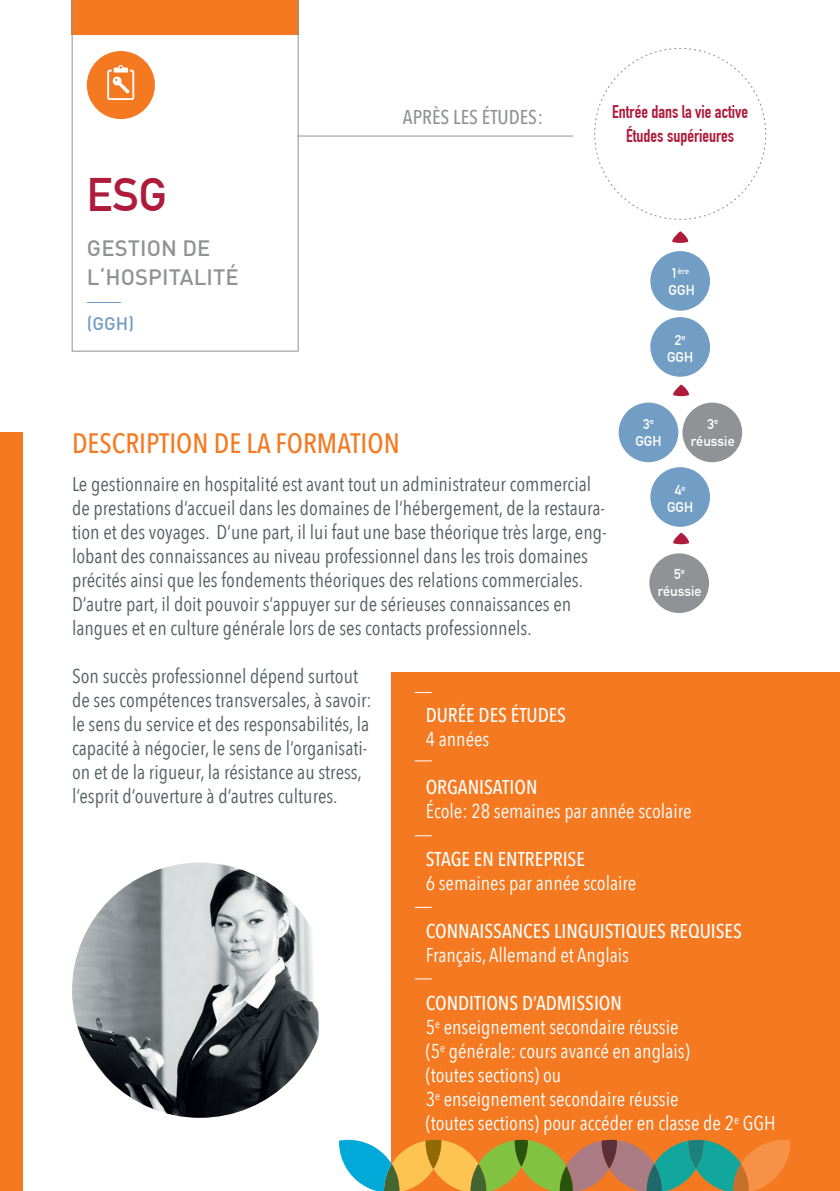
<style>
.page{position:relative;width:840px;height:1191px;background:#fff}
.page>*{position:absolute;margin:0;border:0;box-sizing:border-box;transform-origin:0 0}
.t1{font:700 46px "DIN Alternate";color:#af1c3b}
.t2{font:500 28px "Avenir Next Condensed";color:#f47921}
.t3{font:500 22px/28.8px "DIN Pro";letter-spacing:.005em;color:#909295}
.t4{font:20px/24px "Avenir Next Condensed";color:#545f60}
.t5{font:20px/24px "Avenir Next Condensed";color:#fff}
.t6{font:500 20px "Avenir Next Condensed";color:#fff}
.t7{font:500 20px "Avenir Next Condensed";color:#909295}
.t8{font:700 18px/24px "DIN Condensed";color:#af1c3b;text-align:center}
.t9{font:500 18px "DIN Pro";color:#729dc4}
.t10{font:700 14px/16.8px "DIN Alternate";color:#fff;text-align:center}
.t11{font:700 8.2px "DIN Alternate";color:#fff}
.s1{font-size:14px}
.s2{font-weight:500}
</style>
<div class="page">
<div style="left:391px;top:672px;width:448px;height:519px;background:#f47921"></div>
<svg style="left:414px;top:760px;width:17px;height:1px"></svg>
<svg style="left:414px;top:835px;width:17px;height:1px"></svg>
<svg style="left:414px;top:907px;width:17px;height:1px"></svg>
<svg style="left:414px;top:978px;width:17px;height:1px"></svg>
<svg style="left:414px;top:692px;width:17px;height:1px"></svg>
<hr style="left:297px;top:135px;width:276px;height:1px;background:#909295">
<svg style="left:72px;top:0;width:226px;height:351px"></svg>
<hr style="left:87px;top:302px;width:34px;height:1px;background:#729dc4">
<img style="left:72px;top:862px;width:255px;height:255px;border-radius:128px">
<div style="left:0;top:433px;width:23px;height:758px;background:#f47921"></div>
<svg style="left:339px;top:1139px;width:451px;height:52px"></svg>
<div style="left:650px;top:251px;width:59px;height:60px;background:#729dc4;border-radius:50%"></div>
<div style="left:650px;top:467px;width:59px;height:60px;background:#729dc4;border-radius:50%"></div>
<svg style="left:672px;top:231px;width:17px;height:12px"></svg>
<svg style="left:594px;top:48px;width:172px;height:172px"></svg>
<div style="left:650px;top:317px;width:59px;height:60px;background:#729dc4;border-radius:50%"></div>
<div style="left:618px;top:402px;width:60px;height:60px;background:#729dc4;border-radius:50%"></div>
<div style="left:649px;top:553px;width:59px;height:60px;background:#909295;border-radius:50%"></div>
<svg style="left:673px;top:532px;width:16px;height:12px"></svg>
<svg style="left:673px;top:384px;width:16px;height:12px"></svg>
<div style="left:682px;top:402px;width:59px;height:60px;background:#909295;border-radius:50%"></div>
<div style="left:87px;top:51px;width:68px;height:68px;background:#f47921;border-radius:50%"></div>
<svg style="left:107px;top:65px;width:27px;height:35px"></svg>
<h1 class="t1" style="left:87px;top:160px;width:82px">ESG</h1>
<p class="t3" style="left:87px;top:233px;width:153px">GESTION DE<br>L‘HOSPITALITÉ</p>
<p class="t9" style="left:87px;top:311px;width:49px">(GGH)</p>
<p class="t7" style="left:403px;top:105px;width:142px">APRÈS LES ÉTUDES:</p>
<p class="t8" style="left:612px;top:100px;width:137px">Entrée dans la vie active<br>Études supérieures</p>
<p class="t11" style="left:670px;top:264px;width:19px"><span class="s1">1</span>ère</p>
<p class="t10" style="left:668px;top:281px;width:28px">GGH</p>
<p class="t10" style="left:666px;top:331px;width:28px">2<sup>e<br></sup>GGH</p>
<p class="t10" style="left:635px;top:415px;width:28px">3<sup>e<br></sup>GGH</p>
<p class="t10" style="left:690px;top:415px;width:45px">3<sup>e </sup>réussie</p>
<h2 class="t2" style="left:72px;top:426px;width:329px">DESCRIPTION DE LA FORMATION</h2>
<p class="t4" style="left:72px;top:471px;width:535px">Le gestionnaire en hospitalité est avant tout un administrateur commercial de prestations d‘accueil dans les domaines de l‘hébergement, de la restaura&shy;tion et des voyages. D‘une part, il lui faut une base théorique très large, eng&shy;lobant des connaissances au niveau professionnel dans les trois domaines précités ainsi que les fondements théoriques des relations commerciales.<br>D‘autre part, il doit pouvoir s‘appuyer sur de sérieuses connaissances en langues et en culture générale lors de ses contacts professionnels.</p>
<p class="t4" style="left:72px;top:663px;width:301px">Son succès professionnel dépend surtout de ses compétences transversales, à savoir: le sens du service et des responsabilités, la capacité à négocier, le sens de l‘organisati&shy;on et de la rigueur, la résistance au stress, l‘esprit d‘ouverture à d‘autres cultures.</p>
<p class="t10" style="left:666px;top:481px;width:28px">4<sup>e<br></sup>GGH</p>
<p class="t10" style="left:657px;top:565px;width:45px">5<sup>e </sup>réussie</p>
<p class="t6" style="left:425px;top:703px;width:142px">DURÉE DES ÉTUDES</p>
<p class="t5" style="left:425px;top:726px;width:65px">4 années</p>
<p class="t6" style="left:425px;top:775px;width:113px">ORGANISATION</p>
<p class="t5" style="left:425px;top:798px;width:267px">École: 28 semaines par année scolaire</p>
<p class="t6" style="left:425px;top:847px;width:161px">STAGE EN ENTREPRISE</p>
<p class="t5" style="left:425px;top:870px;width:212px">6 semaines par année scolaire</p>
<p class="t6" style="left:425px;top:919px;width:317px">CONNAISSANCES LINGUISTIQUES REQUISES</p>
<p class="t5" style="left:425px;top:942px;width:205px">Français, Allemand et Anglais</p>
<p class="t5" style="left:425px;top:990px;width:351px"><span class="s2">CONDITIONS D’ADMISSION<br></span>5<sup>e</sup> enseignement secondaire réussie<br>(5<sup>e</sup> générale: cours avancé en anglais)<br>(toutes sections) ou<br>3<sup>e</sup> enseignement secondaire réussie<br>(toutes sections) pour accéder en classe de 2<sup>e</sup> GGH</p>
</div>
